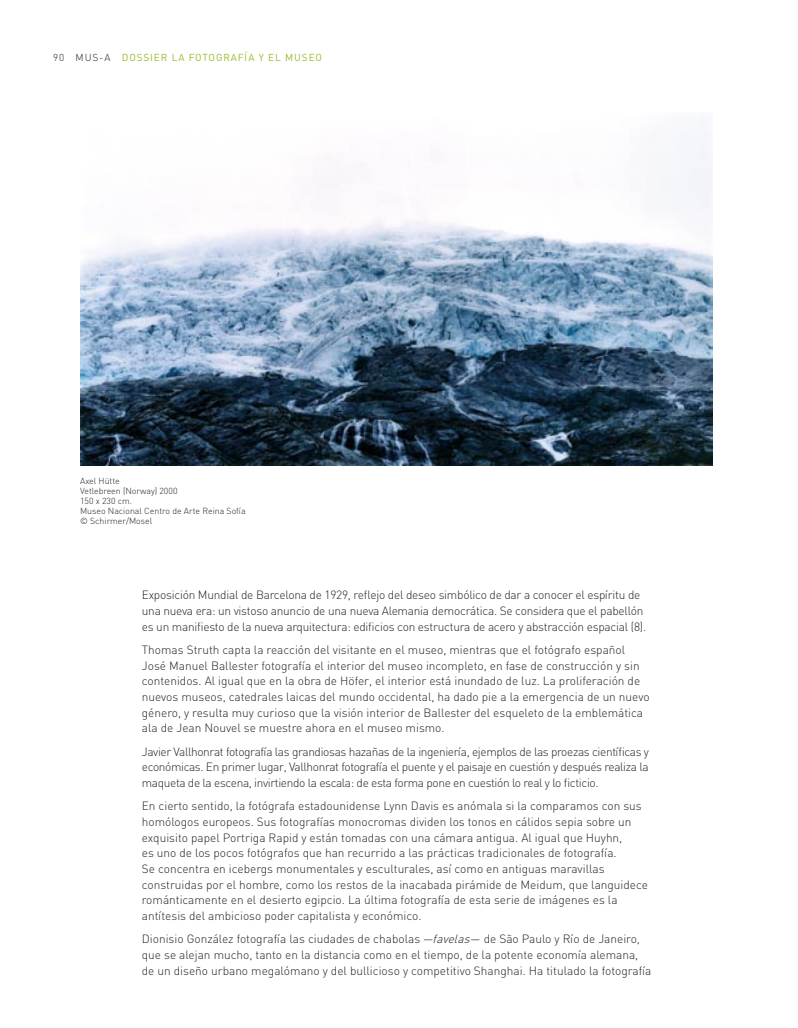
<style>
.page{position:relative;width:798px;height:1028px;background:#fff}
.page>*{position:absolute;margin:0;border:0;box-sizing:border-box;transform-origin:0 0}
.t1{font:300 11.88px/15.6px "DIN";color:#212125}
.t2{font:300 11.88px/15.6px "DIN";letter-spacing:-.02em;color:#212125}
.t3{font:10px "DIN";letter-spacing:.09em;color:#95bc2d}
.t4{font:300 8.75px/10px "DIN";color:#212125}
.s1{font-weight:300;color:#212125}
.s2{font-style:italic}
</style>
<div class="page">
<img style="left:81px;top:139px;width:631px;height:326px">
<p class="t3" style="left:53px;top:51px;width:270px"><span class="s1">90 MUS-A</span> DOSSIER LA FOTOGRAFÍA Y EL MUSEO</p>
<p class="t4" style="left:80px;top:475px;width:167px">Axel Hütte<br>Vetlebreen (Norway) 2000<br>150 x 230 cm.<br>Museo Nacional Centro de Arte Reina Sofía © Schirmer/Mosel</p>
<p class="t2" style="left:142px;top:587px;width:505px">Exposición Mundial de Barcelona de 1929, reflejo del deseo simbólico de dar a conocer el espíritu de una nueva era: un vistoso anuncio de una nueva Alemania democrática. Se considera que el pabellón es un manifiesto de la nueva arquitectura: edificios con estructura de acero y abstracción espacial (8).</p>
<p class="t1" style="left:142px;top:642px;width:509px">Thomas Struth capta la reacción del visitante en el museo, mientras que el fotógrafo español José Manuel Ballester fotografía el interior del museo incompleto, en fase de construcción y sin contenidos. Al igual que en la obra de Höfer, el interior está inundado de luz. La proliferación de nuevos museos, catedrales laicas del mundo occidental, ha dado pie a la emergencia de un nuevo género, y resulta muy curioso que la visión interior de Ballester del esqueleto de la emblemática ala de Jean Nouvel se muestre ahora en el museo mismo.</p>
<p class="t1" style="left:142px;top:743px;width:508px;text-align:justify">Javier Vallhonrat fotografía las grandiosas hazañas de la ingeniería, ejemplos de las proezas científicas y económicas. En primer lugar, Vallhonrat fotografía el puente y el paisaje en cuestión y después realiza la maqueta de la escena, invirtiendo la escala: de esta forma pone en cuestión lo real y lo ficticio.</p>
<p class="t1" style="left:142px;top:798px;width:507px">En cierto sentido, la fotógrafa estadounidense Lynn Davis es anómala si la comparamos con sus homólogos europeos. Sus fotografías monocromas dividen los tonos en cálidos sepia sobre un exquisito papel Portriga Rapid y están tomadas con una cámara antigua. Al igual que Huyhn,<br>es uno de los pocos fotógrafos que han recurrido a las prácticas tradicionales de fotografía.<br>Se concentra en icebergs monumentales y esculturales, así como en antiguas maravillas construidas por el hombre, como los restos de la inacabada pirámide de Meidum, que languidece románticamente en el desierto egipcio. La última fotografía de esta serie de imágenes es la antítesis del ambicioso poder capitalista y económico.</p>
<p class="t1" style="left:142px;top:931px;width:511px">Dionisio González fotografía las ciudades de chabolas <span class="s2">—favelas—</span> de São Paulo y Río de Janeiro, que se alejan mucho, tanto en la distancia como en el tiempo, de la potente economía alemana, de un diseño urbano megalómano y del bullicioso y competitivo Shanghai. Ha titulado la fotografía</p>
</div>
